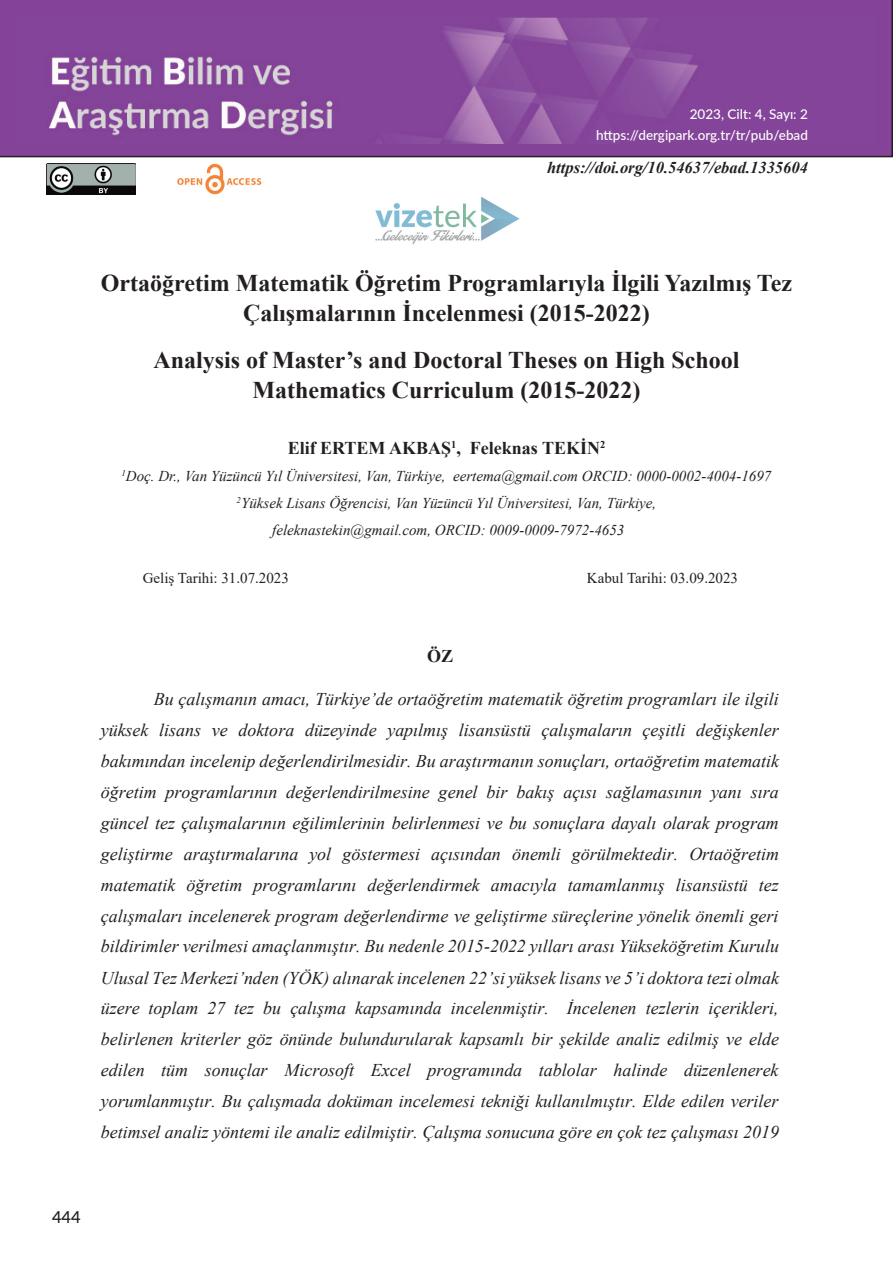
<style>
.page{position:relative;width:893px;height:1263px;background:#fff}
.page>*{position:absolute;margin:0;border:0;box-sizing:border-box;transform-origin:0 0}
.t1{font:700 24px/30px "Times New Roman";color:#231f20;text-align:center}
.t2{font:700 21px "Times New Roman";color:#231f20}
.t3{font:italic 18px/30.9px "Times New Roman";color:#231f20;text-align:justify}
.t4{font:700 18px "Times New Roman";color:#231f20}
.t5{font:italic 16.5px "Times New Roman";color:#231f20}
.t6{font:italic 700 16.5px "Times New Roman";color:#231f20}
.t7{font:500 16.5px "Lato";color:#231f20}
.t8{font:italic 15px/26.7px "Times New Roman";color:#231f20;text-align:center}
.t9{font:15px "Times New Roman";color:#231f20}
.t10{font:500 13.5px/20.4px "Lato";color:#fff;text-align:right}
</style>
<div class="page">
<div style="left:0;top:0;width:893px;height:157px;background:#844399"></div>
<img style="left:18px;top:17px;width:857px;height:127px">
<img style="left:375px;top:196px;width:145px;height:49px">
<img style="left:47px;top:163px;width:89px;height:31px">
<img style="left:177px;top:163px;width:85px;height:32px">
<p class="t10" style="left:596px;top:104px;width:213px">2023, Cilt: 4, Sayı: 2 https://dergipark.org.tr/tr/pub/ebad</p>
<p class="t6" style="left:547px;top:156px;width:262px">https://doi.org/10.54637/ebad.1335604</p>
<p class="t2" style="left:331px;top:262px;width:219px">Curriculum (2015-2022)</p>
<h1 class="t1" style="left:101px;top:267px;width:692px">Ortaöğretim Matematik Öğretim Programlarıyla İlgili Yazılmış Tez<br>Çalışmalarının İncelenmesi (2015-2022)</h1>
<h1 class="t1" style="left:154px;top:344px;width:587px">Analysis of Master’s and Doctoral Theses on High School<br>Mathematics Curriculum (2015-2022)</h1>
<p class="t4" style="left:288px;top:435px;width:319px">Elif ERTEM AKBAŞ<sup>1</sup>, Feleknas TEKİN<sup>2</sup></p>
<p class="t8" style="left:122px;top:462px;width:651px"><sup>1</sup>Doç. Dr., Van Yüzüncü Yıl Üniversitesi, Van, Türkiye, eertema@gmail.com ORCID: 0000-0002-4004-1697<br><sup>2</sup>Yüksek Lisans Öğrencisi, Van Yüzüncü Yıl Üniversitesi, Van, Türkiye,<br>feleknastekin@gmail.com, ORCID: 0009-0009-7972-4653</p>
<p class="t9" style="left:143px;top:567px;width:148px">Geliş Tarihi: 31.07.2023</p>
<p class="t9" style="left:587px;top:567px;width:153px">Kabul Tarihi: 03.09.2023</p>
<p class="t4" style="left:281px;top:358px;width:320px">Elif ERTEM AKBAŞ<sup>1</sup>, Feleknas TEKİN<sup>2</sup></p>
<p class="t5" style="left:265px;top:442px;width:351px">eertema@gmail.com ORCID: 0000-0002-4004-1697</p>
<p class="t5" style="left:249px;top:523px;width:388px">feleknastekin@gmail.com, ORCID: 0009-0009-7972-4653</p>
<p class="t4" style="left:427px;top:643px;width:27px">ÖZ</p>
<p class="t3" style="left:101px;top:683px;width:680px;text-indent:53px">Bu çalışmanın amacı, Türkiye’de ortaöğretim matematik öğretim programları ile ilgili yüksek lisans ve doktora düzeyinde yapılmış lisansüstü çalışmaların çeşitli değişkenler bakımından incelenip değerlendirilmesidir. Bu araştırmanın sonuçları, ortaöğretim matematik öğretim programlarının değerlendirilmesine genel bir bakış açısı sağlamasının yanı sıra güncel tez çalışmalarının eğilimlerinin belirlenmesi ve bu sonuçlara dayalı olarak program geliştirme araştırmalarına yol göstermesi açısından önemli görülmektedir. Ortaöğretim matematik öğretim programlarını değerlendirmek amacıyla tamamlanmış lisansüstü tez çalışmaları incelenerek program değerlendirme ve geliştirme süreçlerine yönelik önemli geri bildirimler verilmesi amaçlanmıştır. Bu nedenle 2015-2022 yılları arası Yükseköğretim Kurulu Ulusal Tez Merkezi’nden (YÖK) alınarak incelenen 22’si yüksek lisans ve 5’i doktora tezi olmak üzere toplam 27 tez bu çalışma kapsamında incelenmiştir. İncelenen tezlerin içerikleri, belirlenen kriterler göz önünde bulundurularak kapsamlı bir şekilde analiz edilmiş ve elde edilen tüm sonuçlar Microsoft Excel programında tablolar halinde düzenlenerek yorumlanmıştır. Bu çalışmada doküman incelemesi tekniği kullanılmıştır. Elde edilen veriler betimsel analiz yöntemi ile analiz edilmiştir. Çalışma sonucuna göre en çok tez çalışması 2019</p>
<p class="t7" style="left:52px;top:1205px;width:30px">444</p>
</div>
